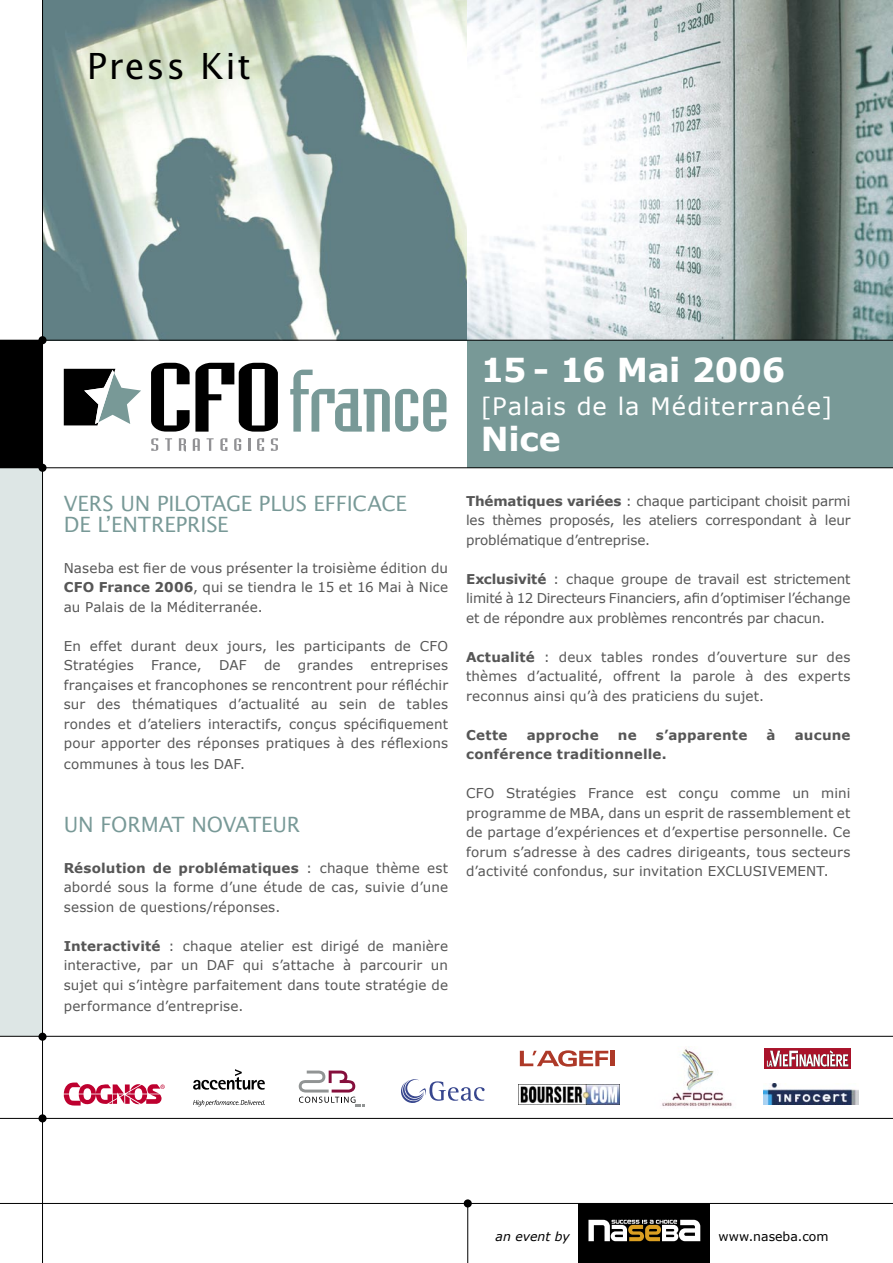
<style>
.page{position:relative;width:893px;height:1263px;background:#fff}
.page>*{position:absolute;margin:0;border:0;box-sizing:border-box;transform-origin:0 0}
.t1{font:36px "Lucida Sans";letter-spacing:.05em;color:#000}
.t2{font:700 33px "Verdana";letter-spacing:-.01em;color:#fff}
.body_copy{font:24px "Verdana";letter-spacing:.04em;color:#fff}
.body_copy-2{font:21px "Lucida Sans";letter-spacing:-.01em;color:#789997}
.body_copy-3{font:13.5px/19.5px "Verdana";letter-spacing:.005em;color:#565656;text-align:justify}
.body_copy-4{font:700 13.5px "Verdana";letter-spacing:.015em;color:#565656}
.t3{font:12.45px "Verdana";color:#000}
.t4{font:italic 12.45px "Verdana";color:#000}
.s1{font-weight:700}
</style>
<div class="page">
<div style="left:0;top:468px;width:43px;height:568px;background:#dde6e5"></div>
<div style="left:0;top:340px;width:43px;height:128px;background:#000"></div>
<svg style="left:64px;top:369px;width:77px;height:56px"></svg>
<svg style="left:151px;top:438px;width:7px;height:13px"></svg>
<svg style="left:165px;top:438px;width:7px;height:13px"></svg>
<svg style="left:179px;top:438px;width:7px;height:14px"></svg>
<svg style="left:193px;top:438px;width:7px;height:13px"></svg>
<svg style="left:207px;top:438px;width:7px;height:13px"></svg>
<svg style="left:220px;top:438px;width:7px;height:13px"></svg>
<svg style="left:234px;top:438px;width:7px;height:13px"></svg>
<svg style="left:248px;top:438px;width:2px;height:13px"></svg>
<svg style="left:257px;top:438px;width:7px;height:13px"></svg>
<svg style="left:271px;top:438px;width:7px;height:13px"></svg>
<svg style="left:151px;top:363px;width:127px;height:69px"></svg>
<svg style="left:290px;top:370px;width:156px;height:62px"></svg>
<div style="left:468px;top:340px;width:425px;height:128px;background:#789997"></div>
<div style="left:578px;top:1203px;width:132px;height:60px;background:#000"></div>
<svg style="left:588px;top:1220px;width:112px;height:21px"></svg>
<hr style="left:467px;top:1203px;width:1px;height:60px;background:#000">
<div style="left:464px;top:1199px;width:8px;height:8px;background:#000;border-radius:50%"></div>
<div style="left:38px;top:464px;width:9px;height:8px;background:#000;border-radius:50%"></div>
<svg style="left:38px;top:1114px;width:9px;height:8px"></svg>
<hr style="left:0;top:467px;width:893px;height:1px;background:#000">
<hr style="left:0;top:1118px;width:893px;height:1px;background:#000">
<hr style="left:0;top:1203px;width:893px;height:1px;background:#000">
<img style="left:43px;top:0;width:850px;height:340px">
<svg style="left:468px;top:0;width:425px;height:339px"></svg>
<hr style="left:0;top:340px;width:893px;height:1px;background:#000">
<div style="left:38px;top:336px;width:9px;height:8px;background:#000;border-radius:50%"></div>
<svg style="left:64px;top:1082px;width:101px;height:23px"></svg>
<img style="left:763px;top:1083px;width:95px;height:22px">
<img style="left:519px;top:1084px;width:100px;height:21px">
<svg style="left:299px;top:1070px;width:65px;height:37px"></svg>
<svg style="left:193px;top:1069px;width:72px;height:21px"></svg>
<svg style="left:193px;top:1100px;width:72px;height:6px"></svg>
<hr style="left:0;top:1036px;width:893px;height:1px;background:#000">
<div style="left:38px;top:1033px;width:9px;height:8px;background:#000;border-radius:50%"></div>
<svg style="left:401px;top:1079px;width:84px;height:24px"></svg>
<hr style="left:42px;top:0;width:1px;height:1263px;background:#000">
<img style="left:662px;top:1048px;width:70px;height:59px">
<svg style="left:520px;top:1050px;width:88px;height:16px"></svg>
<hr style="left:610px;top:1051px;width:4px;height:15px;background:#ad3928">
<svg style="left:764px;top:1048px;width:86px;height:21px"></svg>
<p class="t1" style="left:87px;top:45px;width:165px">Press Kit</p>
<p class="body_copy-2" style="left:64px;top:491px;width:344px">VERS UN PILOTAGE PLUS EFFICACE</p>
<p class="body_copy-2" style="left:64px;top:512px;width:166px">DE L’ENTREPRISE</p>
<p class="body_copy-3" style="left:64px;top:558px;width:386px">Naseba est fier de vous présenter la troisième édition du <span class="s1">CFO France 2006</span>, qui se tiendra le 15 et 16 Mai à Nice au Palais de la Méditerranée.</p>
<p class="body_copy-3" style="left:64px;top:636px;width:386px">En effet durant deux jours, les participants de CFO<br>Stratégies</p>
<p class="body_copy-3" style="left:151px;top:655px;width:52px">France,</p>
<p class="body_copy-3" style="left:219px;top:655px;width:29px">DAF</p>
<p class="body_copy-3" style="left:264px;top:655px;width:18px">de</p>
<p class="body_copy-3" style="left:298px;top:655px;width:57px">grandes</p>
<p class="body_copy-3" style="left:64px;top:655px;width:386px;text-indent:307px">entreprises françaises et francophones se rencontrent pour réfléchir sur des thématiques d’actualité au sein de tables rondes et d’ateliers interactifs, conçus spécifiquement pour apporter des réponses pratiques à des réflexions</p>
<p class="body_copy-3" style="left:64px;top:754px;width:183px">communes à tous les DAF.</p>
<p class="body_copy-2" style="left:64px;top:812px;width:238px">UN FORMAT NOVATEUR</p>
<p class="body_copy-3" style="left:64px;top:858px;width:386px"><span class="s1">Résolution de problématiques</span> : chaque thème est abordé sous la forme d’une étude de cas, suivie d’une session de questions/réponses.</p>
<p class="body_copy-3" style="left:64px;top:936px;width:386px"><span class="s1">Interactivité</span> : chaque atelier est dirigé de manière interactive, par un DAF qui s’attache à parcourir un sujet qui s’intègre parfaitement dans toute stratégie de</p>
<p class="body_copy-3" style="left:64px;top:996px;width:181px">performance d’entreprise.</p>
<p class="t2" style="left:481px;top:349px;width:306px">15 - 16 Mai 2006</p>
<p class="body_copy" style="left:481px;top:391px;width:353px">[Palais de la Méditerranée]</p>
<p class="t2" style="left:481px;top:418px;width:81px">Nice</p>
<p class="body_copy-3" style="left:466px;top:491px;width:386px"><span class="s1">Thématiques variées</span> : chaque participant choisit parmi les thèmes proposés, les ateliers correspondant à leur problématique d’entreprise.</p>
<p class="body_copy-3" style="left:466px;top:569px;width:386px"><span class="s1">Exclusivité</span> : chaque groupe de travail est strictement limité à 12 Directeurs Financiers, afin d’optimiser l’échange et de répondre aux problèmes rencontrés par chacun.</p>
<p class="body_copy-3" style="left:466px;top:647px;width:386px"><span class="s1">Actualité</span> : deux tables rondes d’ouverture sur des thèmes d’actualité, offrent la parole à des experts reconnus ainsi qu’à des praticiens du sujet.</p>
<p class="body_copy-4" style="left:466px;top:726px;width:43px">Cette</p>
<p class="body_copy-4" style="left:527px;top:726px;width:73px">approche</p>
<p class="body_copy-4" style="left:618px;top:726px;width:20px">ne</p>
<p class="body_copy-4" style="left:656px;top:726px;width:93px">s’apparente</p>
<p class="body_copy-4" style="left:767px;top:726px;width:11px">à</p>
<p class="body_copy-4" style="left:795px;top:726px;width:57px">aucune</p>
<p class="body_copy-4" style="left:466px;top:746px;width:202px">conférence traditionnelle.</p>
<p class="body_copy-3" style="left:466px;top:783px;width:386px">CFO Stratégies France est conçu comme un mini programme de MBA, dans un esprit de rassemblement et de partage d’expériences et d’expertise personnelle. Ce forum s’adresse à des cadres dirigeants, tous secteurs d’activité confondus, sur invitation EXCLUSIVEMENT.</p>
<p class="t4" style="left:496px;top:1229px;width:76px">an event by</p>
<p class="t3" style="left:719px;top:1229px;width:111px">www.naseba.com</p>
</div>
